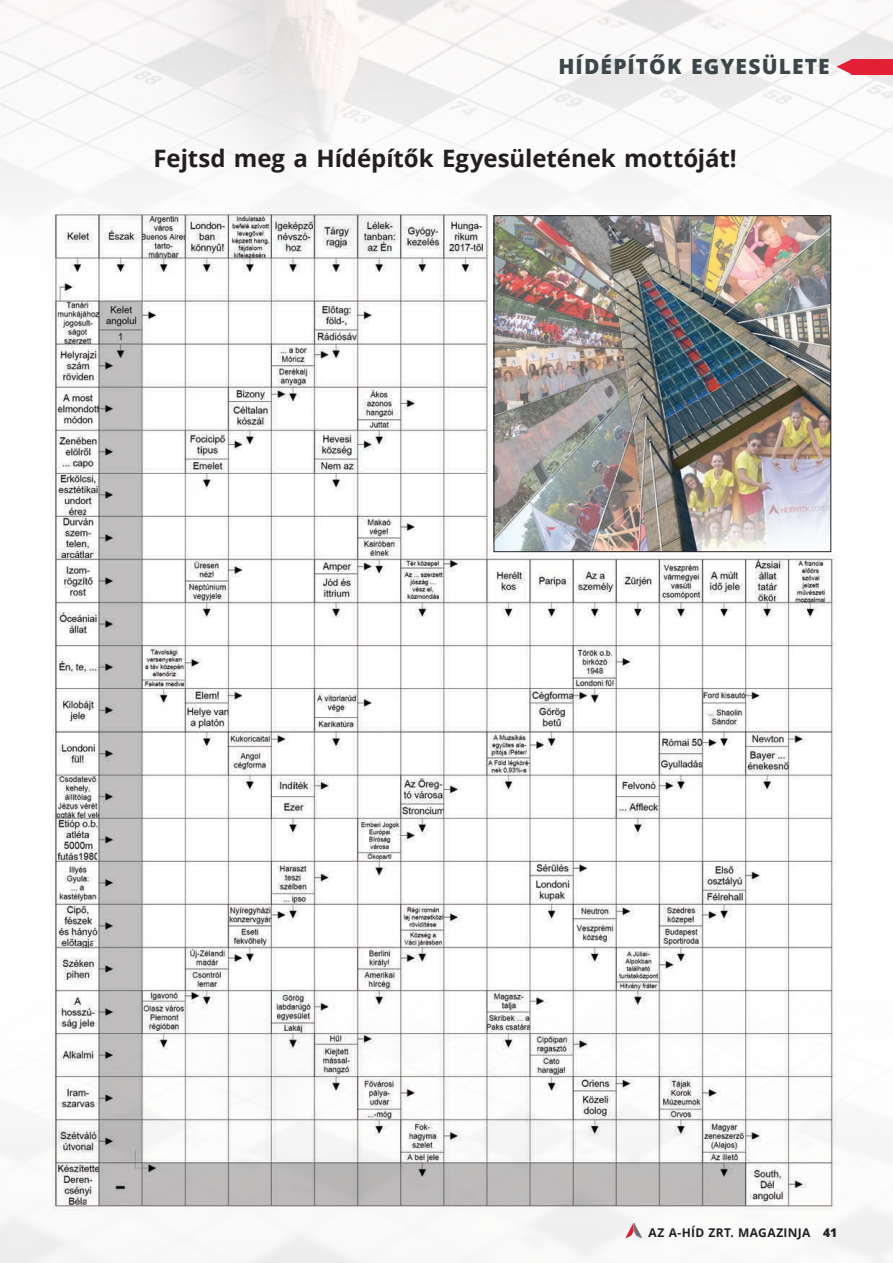
<style>
.page{position:relative;width:893px;height:1263px;background:#fff}
.page>*{position:absolute;margin:0;border:0;box-sizing:border-box;transform-origin:0 0}
.t1{font:700 24px "Open Sans";letter-spacing:-.005em;color:#231f20}
.t2{font:800 21px "Open Sans";letter-spacing:.055em;color:#3b4749}
.t3{font:700 12px "Open Sans";letter-spacing:.025em;color:#231f20}
.t4{font:800 12px "Open Sans";color:#231f20}
</style>
<div class="page">
<img style="left:0;top:0;width:893px;height:196px">
<img style="left:36px;top:212px;width:818px;height:1015px">
<img style="left:496px;top:218px;width:333px;height:332px">
<div style="left:494px;top:216px;width:337px;height:336px;border:1px solid #231f20"></div>
<svg style="left:836px;top:59px;width:16px;height:15px"></svg>
<div style="left:852px;top:59px;width:41px;height:15px;background:#e42037"></div>
<svg style="left:625px;top:1222px;width:17px;height:16px"></svg>
<p class="t2" style="left:558px;top:51px;width:273px">HÍDÉPÍTŐK EGYESÜLETE</p>
<p class="t1" style="left:154px;top:141px;width:585px">Fejtsd meg a Hídépítők Egyesületének mottóját!</p>
<p class="t3" style="left:648px;top:1224px;width:163px">AZ A-HÍD ZRT. MAGAZINJA</p>
<p class="t4" style="left:823px;top:1223px;width:16px">41</p>
</div>
